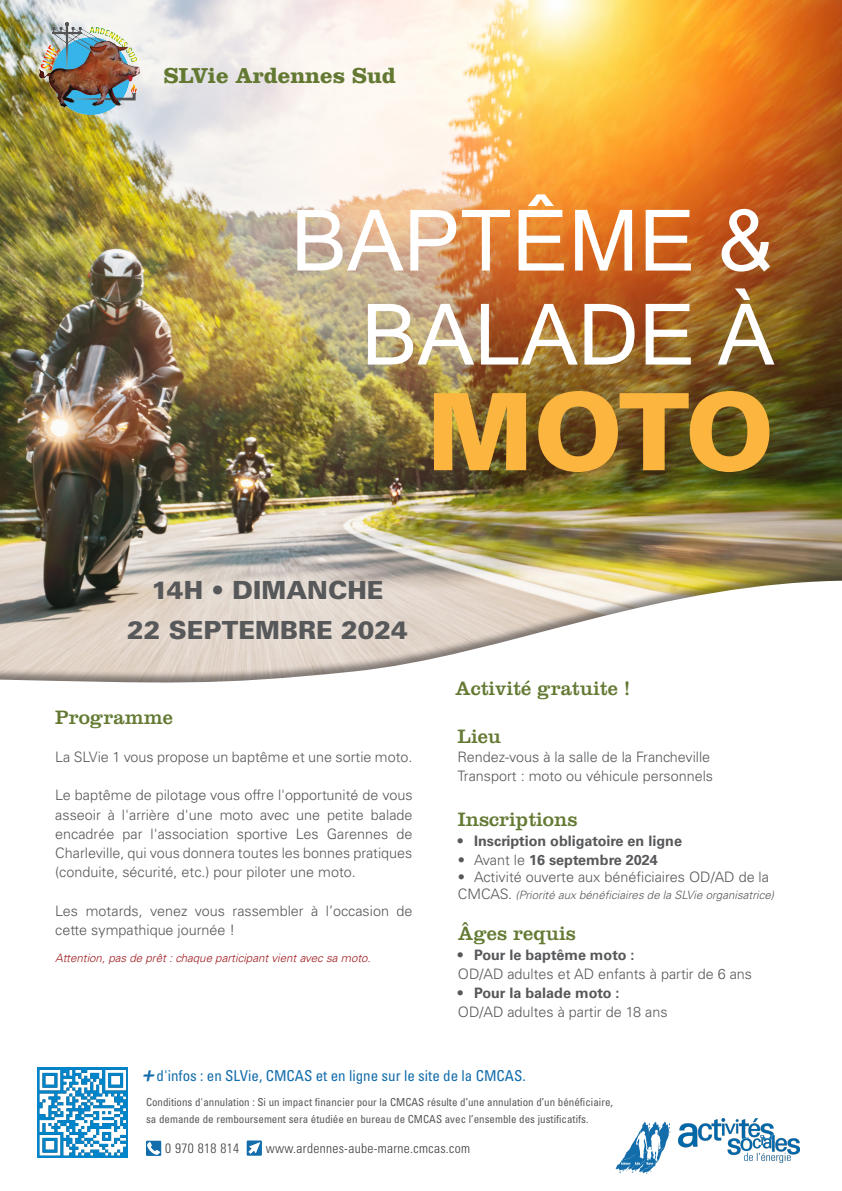
<style>
.page{position:relative;width:842px;height:1191px;background:#fff}
.page>*{position:absolute;margin:0;border:0;box-sizing:border-box;transform-origin:0 0}
.t1{font:900 106.7px "Univers LT Std";color:#fcb53f}
.t2{font:84.7px "Microsoft Sans Serif";color:#fff}
.t3{font:35px "PR8 Charade";color:#136dab}
.t4{font:900 25px "Univers LT Std";color:#57585a}
.t5{font:700 22.4px "Clarendon LT Std";color:#637932}
.t6{font:20.1px "Clarendon LT Std";color:#647a33}
.t7{font:condensed 15px "Univers LT Std";color:#136dab}
.t8{font:300 14.4px/19.2px "Univers LT Std";color:#57585a;text-align:justify}
.t9{font:700 14.4px "Univers LT Std";color:#57585a}
.DETAILS{font:300 condensed 13.5px "Univers LT Std";letter-spacing:.025em;color:#3e3e3f}
.t10{font:italic 300 11.5px "Univers LT Std";color:#57585a}
.t11{font:italic 300 11.5px "Univers LT Std";color:#9f1c1f}
.DETAILS-2{font:condensed 11px/17px "Univers LT Std";color:#57585a}
.s1{font-weight:300}
.s2{font-style:normal;font-size:14.4px}
</style>
<div class="page">
<img style="left:0;top:0;width:842px;height:569px">
<div style="left:0;top:569px;width:842px;height:233px;background:#231f20;opacity:.5"></div>
<svg style="left:0;top:580px;width:842px;height:222px"></svg>
<img style="left:679px;top:1118px;width:120px;height:44px">
<svg style="left:615px;top:1121px;width:55px;height:52px"></svg>
<svg style="left:146px;top:1140px;width:15px;height:16px"></svg>
<svg style="left:247px;top:1140px;width:15px;height:15px"></svg>
<div style="left:55px;top:710px;width:357px;height:350px;background:#fff"></div>
<img style="left:38px;top:1067px;width:90px;height:90px">
<img style="left:38px;top:22px;width:104px;height:92px">
<p class="t5" style="left:164px;top:62px;width:234px">SLVie Ardennes Sud</p>
<p class="t2" style="left:291px;top:185px;width:485px">BAPTÊME &amp;</p>
<p class="t2" style="left:361px;top:279px;width:415px">BALADE À</p>
<p class="t1" style="left:427px;top:365px;width:349px">MOTO</p>
<p class="t4" style="left:151px;top:574px;width:234px">14H • DIMANCHE</p>
<p class="t4" style="left:127px;top:614px;width:282px">22 SEPTEMBRE 2024</p>
<p class="t6" style="left:55px;top:705px;width:119px">Programme</p>
<p class="t8" style="left:55px;top:747px;width:359px">La SLVie 1 vous propose un baptême et une sortie moto.</p>
<p class="t8" style="left:55px;top:785px;width:359px">Le baptême de pilotage vous offre l'opportunité de vous asseoir à l'arrière d'une moto avec une petite balade encadrée par l'association sportive Les Garennes de Charleville, qui vous donnera toutes les bonnes pratiques (conduite, sécurité, etc.) pour piloter une moto.</p>
<p class="t8" style="left:55px;top:900px;width:359px">Les motards, venez vous rassembler à l’occasion de cette sympathique journée !</p>
<p class="t11" style="left:55px;top:951px;width:317px">Attention, pas de prêt : chaque participant vient avec sa moto.</p>
<p class="t6" style="left:455px;top:677px;width:177px">Activité gratuite !</p>
<p class="t6" style="left:458px;top:724px;width:45px">Lieu</p>
<p class="t8" style="left:458px;top:747px;width:254px">Rendez-vous à la salle de la Francheville</p>
<p class="t8" style="left:458px;top:766px;width:257px">Transport : moto ou véhicule personnels</p>
<p class="t6" style="left:458px;top:808px;width:121px">Inscriptions</p>
<p class="t9" style="left:458px;top:832px;width:226px">• Inscription obligatoire en ligne</p>
<p class="t9" style="left:458px;top:851px;width:201px"><span class="s1">• Avant le</span> 16 septembre 2024</p>
<p class="t8" style="left:458px;top:867px;width:313px">• Activité ouverte aux bénéficiaires OD/AD de la</p>
<p class="t10" style="left:458px;top:888px;width:318px"><span class="s2">CMCAS.</span> (Priorité aux bénéficiaires de la SLVie organisatrice)</p>
<p class="t6" style="left:458px;top:922px;width:120px">Âges requis</p>
<p class="t9" style="left:458px;top:946px;width:178px">• Pour le baptême moto :</p>
<p class="t8" style="left:458px;top:964px;width:296px">OD/AD adultes et AD enfants à partir de 6 ans</p>
<p class="t9" style="left:458px;top:984px;width:163px">• Pour la balade moto :</p>
<p class="t8" style="left:458px;top:1002px;width:211px">OD/AD adultes à partir de 18 ans</p>
<p class="t3" style="left:140px;top:1046px;width:17px">+</p>
<p class="t7" style="left:156px;top:1065px;width:371px">d'infos : en SLVie, CMCAS et en ligne sur le site de la CMCAS.</p>
<p class="DETAILS-2" style="left:146px;top:1093px;width:468px">Conditions d'annulation : Si un impact financier pour la CMCAS résulte d’une annulation d’un bénéficiaire, sa demande de remboursement sera étudiée en bureau de CMCAS avec l’ensemble des justificatifs.</p>
<p class="DETAILS" style="left:165px;top:1139px;width:75px">0 970 818 814</p>
<p class="DETAILS" style="left:266px;top:1139px;width:206px">www.ardennes-aube-marne.cmcas.com</p>
</div>
